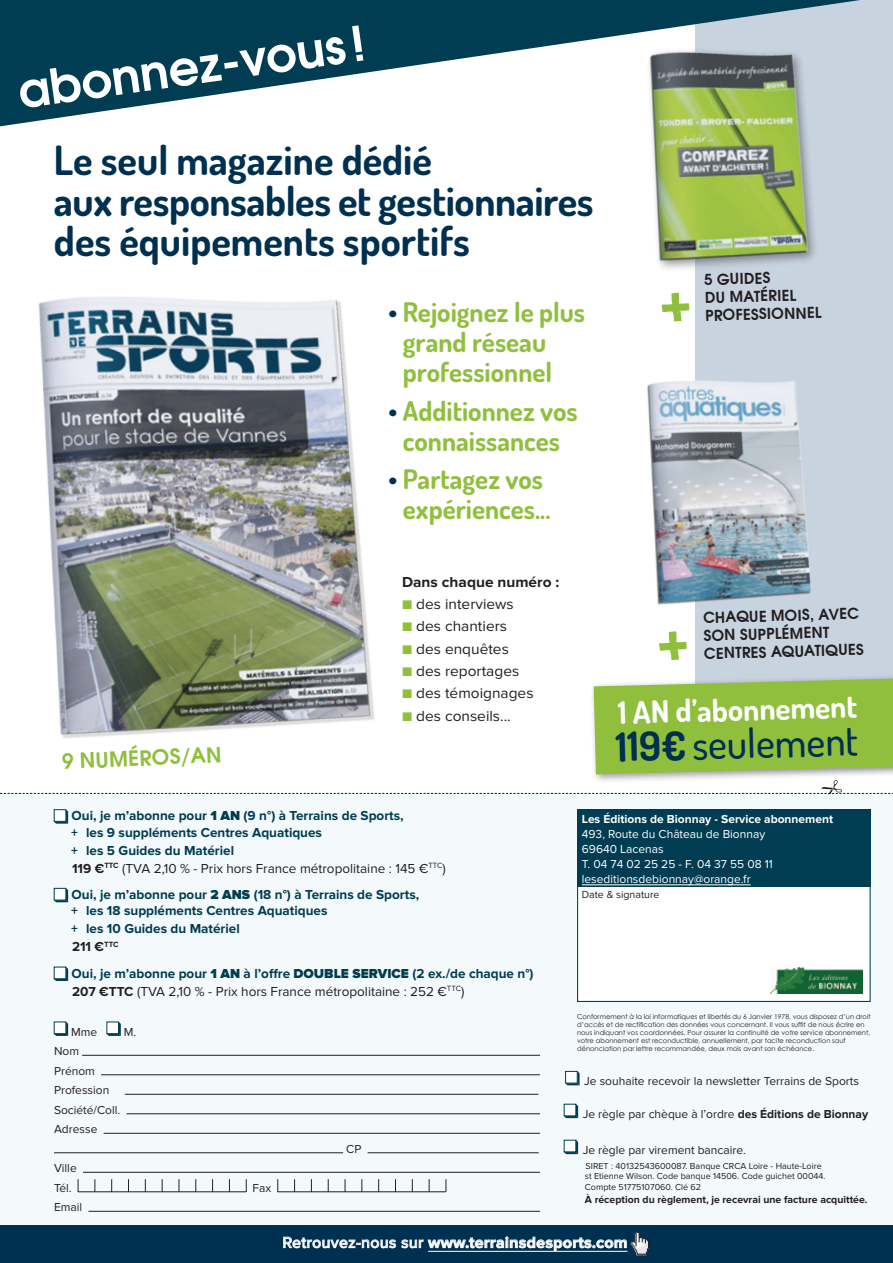
<style>
.page{position:relative;width:893px;height:1263px;background:#fff}
.page>*{position:absolute;margin:0;border:0;box-sizing:border-box;transform-origin:0 0}
.t1{font:700 47.85px "Te X Gyre Adventor";color:#fff}
.t2{font:700 40.35px/40.3px "Dosis";color:#003050}
.t3{font:500 40.35px "Dosis";color:#003050}
.t4{font:700 30.9px "Dosis";color:#fff}
.t5{font:700 27px/30px "Dosis";color:#90bf3e;text-align:center}
.t6{font:700 20.85px "Te X Gyre Adventor";color:#90bf3e}
.t7{font:700 15.9px "Proxima Nova";letter-spacing:.02em;color:#fff}
.t8{font:15px "Proxima Nova";color:#231f20}
.t9{font:700 15px/18px "Te X Gyre Adventor";color:#231f20}
.t10{font:700 15px "Proxima Nova";color:#231f20}
.t11{font:13.5px/18px "Proxima Nova";color:#231f20}
.t12{font:700 13.5px/18px "Proxima Nova";color:#003d52}
.t13{font:12px/19.5px "Proxima Nova";color:#231f20}
.t14{font:12px "Proxima Nova";color:#fff}
.t15{font:700 12px "Proxima Nova";color:#fff}
.t16{font:10.65px "Proxima Nova";color:#231f20}
.t17{font:700 10.5px "Proxima Nova";color:#231f20}
.t18{font:9px "Proxima Nova";color:#231f20}
.t19{font:6.75px/8.1px "Century Gothic";color:#231f20}
.s1{color:#003050}
.s2{font-weight:700;color:#90bf3e}
.s3{font-weight:700}
.s4{font-weight:900}
.s5{font-weight:700;color:#003d52}
.s6{color:#231f20}
.s7{font-weight:900;color:#003d52}
.s8{font-weight:500}
</style>
<div class="page">
<div style="left:695px;top:0;width:198px;height:764px;background:#c8d3e0"></div>
<svg style="left:659px;top:642px;width:28px;height:18px"></svg>
<svg style="left:662px;top:296px;width:27px;height:25px"></svg>
<div style="left:589px;top:672px;width:304px;height:112px;background:#231f20;opacity:.43"></div>
<svg style="left:594px;top:679px;width:299px;height:95px;background:#94c049"></svg>
<img style="left:652px;top:126px;width:163px;height:170px">
<img style="left:647px;top:380px;width:164px;height:262px">
<div style="left:0;top:795px;width:893px;height:468px;background:#f4f9fb"></div>
<div style="left:0;top:1225px;width:893px;height:38px;background:#003050"></div>
<svg style="left:283px;top:1232px;width:366px;height:23px"></svg>
<svg style="left:54px;top:810px;width:14px;height:14px"></svg>
<svg style="left:54px;top:888px;width:14px;height:14px"></svg>
<svg style="left:54px;top:967px;width:14px;height:14px"></svg>
<svg style="left:54px;top:1022px;width:14px;height:14px"></svg>
<svg style="left:107px;top:1022px;width:14px;height:14px"></svg>
<hr style="left:82px;top:1055px;width:458px;height:1px;background:#231f20">
<hr style="left:101px;top:1074px;width:439px;height:1px;background:#231f20">
<hr style="left:125px;top:1094px;width:413px;height:1px;background:#231f20">
<hr style="left:126px;top:1113px;width:414px;height:1px;background:#231f20">
<hr style="left:104px;top:1133px;width:436px;height:1px;background:#231f20">
<hr style="left:54px;top:1152px;width:289px;height:1px;background:#231f20">
<hr style="left:368px;top:1152px;width:171px;height:1px;background:#231f20">
<hr style="left:83px;top:1172px;width:457px;height:1px;background:#231f20">
<hr style="left:78px;top:1191px;width:168px;height:1px;background:#231f20">
<svg style="left:95px;top:1179px;width:1px;height:13px"></svg>
<svg style="left:78px;top:1179px;width:1px;height:13px"></svg>
<svg style="left:145px;top:1179px;width:1px;height:13px"></svg>
<svg style="left:196px;top:1179px;width:1px;height:13px"></svg>
<svg style="left:246px;top:1179px;width:1px;height:13px"></svg>
<svg style="left:111px;top:1179px;width:1px;height:13px"></svg>
<svg style="left:162px;top:1179px;width:1px;height:13px"></svg>
<svg style="left:212px;top:1179px;width:1px;height:12px"></svg>
<svg style="left:128px;top:1179px;width:1px;height:12px"></svg>
<svg style="left:179px;top:1179px;width:1px;height:13px"></svg>
<svg style="left:229px;top:1179px;width:1px;height:12px"></svg>
<hr style="left:278px;top:1191px;width:168px;height:1px;background:#231f20">
<svg style="left:294px;top:1179px;width:1px;height:12px"></svg>
<svg style="left:277px;top:1179px;width:1px;height:13px"></svg>
<svg style="left:345px;top:1179px;width:1px;height:13px"></svg>
<svg style="left:395px;top:1179px;width:1px;height:12px"></svg>
<svg style="left:446px;top:1179px;width:1px;height:13px"></svg>
<svg style="left:311px;top:1179px;width:1px;height:12px"></svg>
<svg style="left:362px;top:1179px;width:1px;height:13px"></svg>
<svg style="left:412px;top:1179px;width:1px;height:13px"></svg>
<svg style="left:328px;top:1179px;width:1px;height:13px"></svg>
<svg style="left:378px;top:1179px;width:1px;height:13px"></svg>
<svg style="left:429px;top:1179px;width:1px;height:13px"></svg>
<hr style="left:88px;top:1211px;width:452px;height:1px;background:#231f20">
<svg style="left:462px;top:780px;width:431px;height:14px"></svg>
<svg style="left:565px;top:1071px;width:14px;height:14px"></svg>
<div style="left:577px;top:872px;width:294px;height:130px;background:#fff;border:1px solid #003d52"></div>
<div style="left:578px;top:809px;width:293px;height:78px;background:#003d52"></div>
<hr style="left:582px;top:884px;width:169px;height:1px;background:#fff">
<svg style="left:564px;top:1104px;width:14px;height:14px"></svg>
<svg style="left:564px;top:1140px;width:14px;height:14px"></svg>
<svg style="left:0;top:0;width:860px;height:126px"></svg>
<img style="left:0;top:297px;width:462px;height:513px">
<img style="left:771px;top:967px;width:91px;height:27px">
<p class="t1" style="left:13px;top:50px;width:351px;rotate:-8deg">abonnez-vous !</p>
<p class="t2" style="left:54px;top:140px;width:541px">Le seul magazine dédié<br>aux responsables et gestionnaires des équipements sportifs</p>
<p class="t5" style="left:403px;top:297px;width:184px;text-align:left;text-indent:-14px"><span class="s1">•</span> Rejoignez le plus grand réseau professionnel</p>
<p class="t5" style="left:389px;top:395px;width:191px"><span class="s1">•</span> Additionnez vos connaissances</p>
<p class="t5" style="left:389px;top:464px;width:163px"><span class="s1">•</span> Partagez vos expériences...</p>
<p class="t6" style="left:61px;top:744px;width:161px;rotate:-3deg">9 NUMÉROS/AN</p>
<p class="t10" style="left:402px;top:573px;width:159px">Dans chaque numéro :</p>
<p class="t8" style="left:402px;top:596px;width:113px"><span class="s2">■</span> des interviews</p>
<p class="t8" style="left:402px;top:618px;width:106px"><span class="s2">■</span> des chantiers</p>
<p class="t8" style="left:402px;top:640px;width:108px"><span class="s2">■</span> des enquêtes</p>
<p class="t8" style="left:402px;top:662px;width:119px"><span class="s2">■</span> des reportages</p>
<p class="t8" style="left:402px;top:685px;width:133px"><span class="s2">■</span> des témoignages</p>
<p class="t8" style="left:402px;top:707px;width:110px"><span class="s2">■</span> des conseils...</p>
<p class="t9" style="left:704px;top:269px;width:118px;rotate:-2deg">5 GUIDES<br>DU MATÉRIEL<br>PROFESSIONNEL</p>
<p class="t9" style="left:702px;top:608px;width:161px;rotate:-2deg">CHAQUE MOIS, AVEC<br>SON SUPPLÉMENT<br>CENTRES AQUATIQUES</p>
<p class="t4" style="left:618px;top:692px;width:241px;rotate:-1deg">1 AN d’abonnement</p>
<p class="t3" style="left:615px;top:722px;width:244px;rotate:-2deg"><span class="s3">119€</span>seulement</p>
<p class="t12" style="left:72px;top:808px;width:334px">Oui, je m’abonne pour <span class="s4">1 AN</span> (9 n°) à Terrains de Sports,</p>
<p class="t12" style="left:71px;top:824px;width:253px">+ les 9 suppléments Centres Aquatiques</p>
<p class="t11" style="left:71px;top:842px;width:376px"><span class="s5">+ les 5 Guides du Matériel<br></span><span class="s3">119 €</span><sup>TTC</sup> (TVA 2,10 % - Prix hors France métropolitaine : 145 €<sup>TTC</sup>)</p>
<p class="t12" style="left:72px;top:886px;width:349px">Oui, je m’abonne pour <span class="s4">2 ANS</span> (18 n°) à Terrains de Sports,</p>
<p class="t12" style="left:71px;top:902px;width:258px">+ les 18 suppléments Centres Aquatiques</p>
<p class="t12" style="left:71px;top:920px;width:170px">+ les 10 Guides du Matériel<br><span class="s6">211 €</span><sup>TTC</sup></p>
<p class="t11" style="left:72px;top:965px;width:463px"><span class="s5">Oui, je m’abonne pour</span> <span class="s7">1 AN</span> <span class="s5">à l’offre</span> <span class="s7">DOUBLE SERVICE</span> <span class="s5">(2 ex./de chaque n°)<br></span><span class="s3">207 €TTC</span> (TVA 2,10 % - Prix hors France métropolitaine : 252 €<sup>TTC</sup>)</p>
<p class="t13" style="left:71px;top:1023px;width:28px">Mme</p>
<p class="t13" style="left:124px;top:1023px;width:14px">M.</p>
<p class="t13" style="left:54px;top:1042px;width:27px">Nom</p>
<p class="t13" style="left:54px;top:1062px;width:42px">Prénom</p>
<p class="t13" style="left:54px;top:1081px;width:68px">Profession<br>Société/Coll.</p>
<p class="t13" style="left:54px;top:1120px;width:45px">Adresse</p>
<p class="t13" style="left:346px;top:1140px;width:17px">CP</p>
<p class="t13" style="left:54px;top:1159px;width:24px">Ville</p>
<p class="t13" style="left:54px;top:1179px;width:19px">Tél.</p>
<p class="t13" style="left:253px;top:1179px;width:20px">Fax</p>
<p class="t13" style="left:54px;top:1198px;width:30px">Email</p>
<p class="t15" style="left:582px;top:812px;width:253px">Les Éditions de Bionnay - Service abonnement</p>
<p class="t14" style="left:582px;top:827px;width:185px">493, Route du Château de Bionnay</p>
<p class="t14" style="left:582px;top:842px;width:83px">69640 Lacenas</p>
<p class="t14" style="left:582px;top:857px;width:193px">T. 04 74 02 25 25 - F. 04 37 55 08 11</p>
<p class="t14" style="left:582px;top:872px;width:170px">leseditionsdebionnay@orange.fr</p>
<p class="t16" style="left:582px;top:888px;width:79px">Date &amp; signature</p>
<p class="t19" style="left:577px;top:1012px;width:295px">Conformement à la loi informatiques et libertés du 6 Janvier 1978, vous disposez d’un droit d’accès et de rectification des données vous concernant. Il vous suffit de nous écrire en nous indiquant vos coordonnées. Pour assurer la continuité de votre service abonnement, votre abonnement est reconductible, annuellement, par tacite reconduction sauf dénonciation par lettre recommandée, deux mois avant son échéance.</p>
<p class="t13" style="left:584px;top:1072px;width:276px">Je souhaite recevoir la newsletter Terrains de Sports</p>
<p class="t13" style="left:583px;top:1105px;width:287px">Je règle par chèque à l’ordre <span class="s3">des Éditions de Bionnay</span></p>
<p class="t13" style="left:583px;top:1141px;width:165px">Je règle par virement bancaire.</p>
<p class="t18" style="left:586px;top:1160px;width:238px">SIRET : 40132543600087. Banque CRCA Loire - Haute-Loire</p>
<p class="t18" style="left:585px;top:1171px;width:242px">st Etienne Wilson. Code banque 14506. Code guichet 00044.</p>
<p class="t18" style="left:585px;top:1182px;width:118px">Compte 51775107060. Clé 62</p>
<p class="t17" style="left:585px;top:1193px;width:284px">À réception du règlement, je recevrai une facture acquittée.</p>
<p class="t7" style="left:282px;top:1233px;width:346px"><span class="s8">Retrouvez-nous sur</span> www.terrainsdesports.com</p>
</div>
